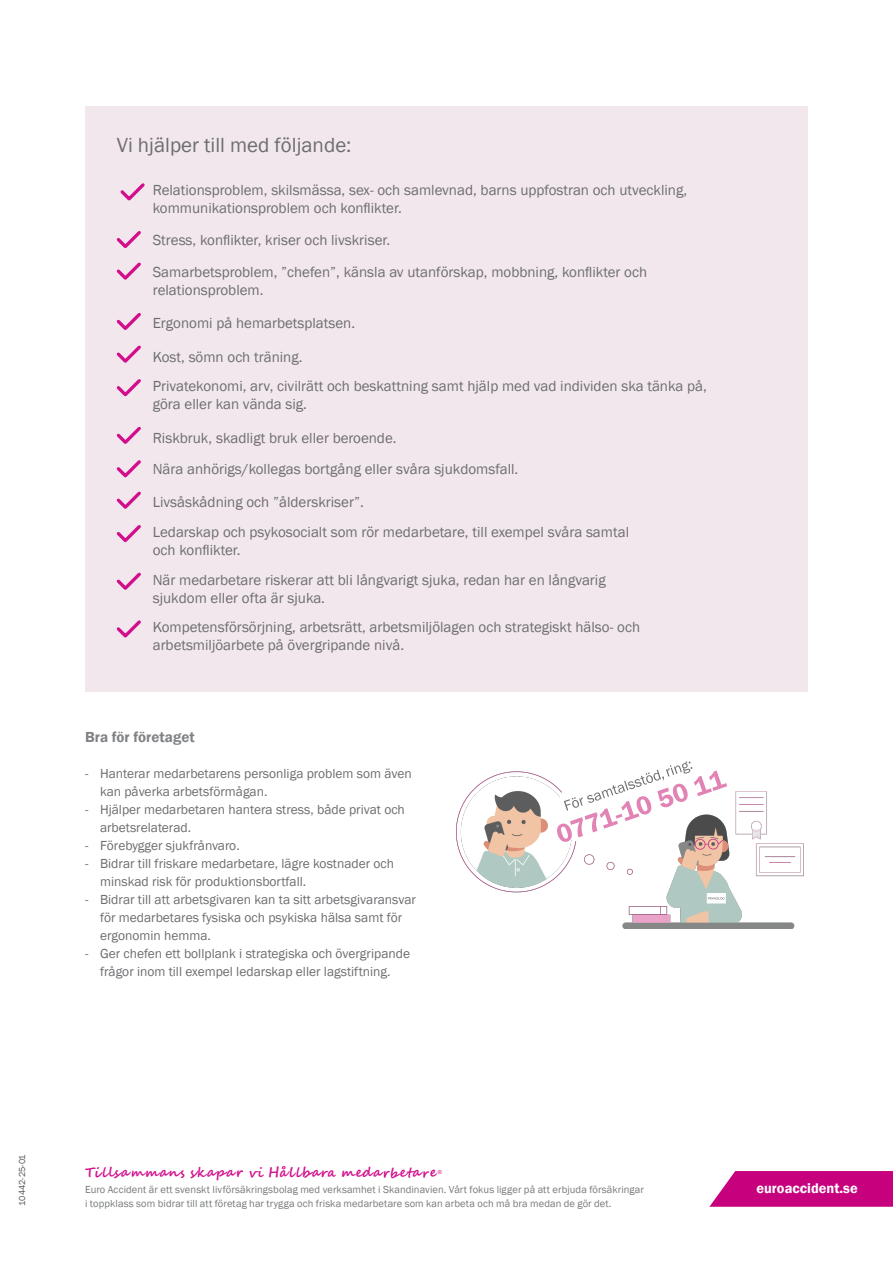
<style>
.page{position:relative;width:893px;height:1263px;background:#fff}
.page>*{position:absolute;margin:0;border:0;box-sizing:border-box;transform-origin:0 0}
.Bröd_framsida{font:21px "Franklin Gothic";color:#6c6d70}
.Bullets_10{font:15px/18px "Franklin Gothic";color:#6c6d70}
.t1{font:600 15px "Franklin Gothic";color:#808285}
.t2{font:600 14.4px "Franklin Gothic";color:#fff}
.t3{font:13.5px/18px "Franklin Gothic";color:#6c6d70}
.t4{font:700 13.5px "Segoe Script";letter-spacing:.055em;color:#d20e8c}
.t5{font:10.5px/13.5px "Franklin Gothic";letter-spacing:.01em;color:#76787b}
.Bröd{font:9px "Franklin Gothic";color:#57585a}
</style>
<div class="page">
<div style="left:85px;top:106px;width:723px;height:586px;background:#f2e7ed"></div>
<svg style="left:709px;top:1171px;width:184px;height:36px;background:#cb1487"></svg>
<img style="left:456px;top:771px;width:347px;height:158px">
<svg style="left:120px;top:183px;width:25px;height:17px"></svg>
<svg style="left:117px;top:231px;width:24px;height:17px"></svg>
<svg style="left:117px;top:262px;width:24px;height:18px"></svg>
<svg style="left:117px;top:313px;width:24px;height:17px"></svg>
<svg style="left:117px;top:346px;width:24px;height:17px"></svg>
<svg style="left:117px;top:379px;width:24px;height:17px"></svg>
<svg style="left:117px;top:427px;width:24px;height:17px"></svg>
<svg style="left:117px;top:460px;width:24px;height:17px"></svg>
<svg style="left:117px;top:492px;width:24px;height:17px"></svg>
<svg style="left:117px;top:525px;width:24px;height:17px"></svg>
<svg style="left:117px;top:573px;width:24px;height:17px"></svg>
<svg style="left:117px;top:620px;width:24px;height:17px"></svg>
<svg style="left:557px;top:761px;width:170px;height:81px"></svg>
<p class="Bröd_framsida" style="left:117px;top:132px;width:236px">Vi hjälper till med följande:</p>
<p class="Bullets_10" style="left:153px;top:182px;width:536px">Relationsproblem, skilsmässa, sex- och samlevnad, barns uppfostran och utveckling, kommunikationsproblem och konflikter.</p>
<p class="Bullets_10" style="left:153px;top:231px;width:239px">Stress, konflikter, kriser och livskriser.</p>
<p class="Bullets_10" style="left:153px;top:264px;width:496px">Samarbetsproblem, ”chefen”, känsla av utanförskap, mobbning, konflikter och relationsproblem.</p>
<p class="Bullets_10" style="left:153px;top:314px;width:204px">Ergonomi på hemarbetsplatsen.</p>
<p class="Bullets_10" style="left:153px;top:348px;width:151px">Kost, sömn och träning.</p>
<p class="Bullets_10" style="left:153px;top:378px;width:556px">Privatekonomi, arv, civilrätt och beskattning samt hjälp med vad individen ska tänka på, göra eller kan vända sig.</p>
<p class="Bullets_10" style="left:153px;top:429px;width:245px">Riskbruk, skadligt bruk eller beroende.</p>
<p class="Bullets_10" style="left:153px;top:460px;width:367px">Nära anhörigs/kollegas bortgång eller svåra sjukdomsfall.</p>
<p class="Bullets_10" style="left:153px;top:494px;width:213px">Livsåskådning och ”ålderskriser”.</p>
<p class="Bullets_10" style="left:153px;top:523px;width:478px">Ledarskap och psykosocialt som rör medarbetare, till exempel svåra samtal och konflikter.</p>
<p class="Bullets_10" style="left:153px;top:571px;width:454px">När medarbetare riskerar att bli långvarigt sjuka, redan har en långvarig sjukdom eller ofta är sjuka.</p>
<p class="Bullets_10" style="left:153px;top:619px;width:489px">Kompetensförsörjning, arbetsrätt, arbetsmiljölagen och strategiskt hälso- och arbetsmiljöarbete på övergripande nivå.</p>
<p class="t1" style="left:85px;top:728px;width:111px">Bra för företaget</p>
<p class="t3" style="left:100px;top:765px;width:313px;text-indent:-15px">- Hanterar medarbetarens personliga problem som även kan påverka arbetsförmågan.</p>
<p class="t3" style="left:100px;top:801px;width:306px;text-indent:-15px">- Hjälper medarbetaren hantera stress, både privat och arbetsrelaterad.</p>
<p class="t3" style="left:85px;top:837px;width:156px">- Förebygger sjukfrånvaro.</p>
<p class="t3" style="left:100px;top:855px;width:296px;text-indent:-15px">- Bidrar till friskare medarbetare, lägre kostnader och minskad risk för produktionsbortfall.</p>
<p class="t3" style="left:100px;top:891px;width:318px;text-indent:-15px">- Bidrar till att arbetsgivaren kan ta sitt arbetsgivaransvar för medarbetares fysiska och psykiska hälsa samt för ergonomin hemma.</p>
<p class="t3" style="left:85px;top:945px;width:327px;text-align:center">- Ger chefen ett bollplank i strategiska och övergripande frågor inom till exempel ledarskap eller lagstiftning.</p>
<p class="Bröd" style="left:16px;top:1206px;width:53px;rotate:-90deg">10442-25-01</p>
<p class="t4" style="left:85px;top:1162px;width:359px">Ti llsammans skapar vi Hållbara medarbetare<sup>®</sup></p>
<p class="t5" style="left:85px;top:1183px;width:560px">Euro Accident är ett svenskt livförsäkringsbolag med verksamhet i Skandinavien. Vårt fokus ligger på att erbjuda försäkringar i toppklass som bidrar till att företag har trygga och friska medarbetare som kan arbeta och må bra medan de gör det.</p>
<p class="t2" style="left:756px;top:1179px;width:103px">euroaccident.se</p>
</div>
